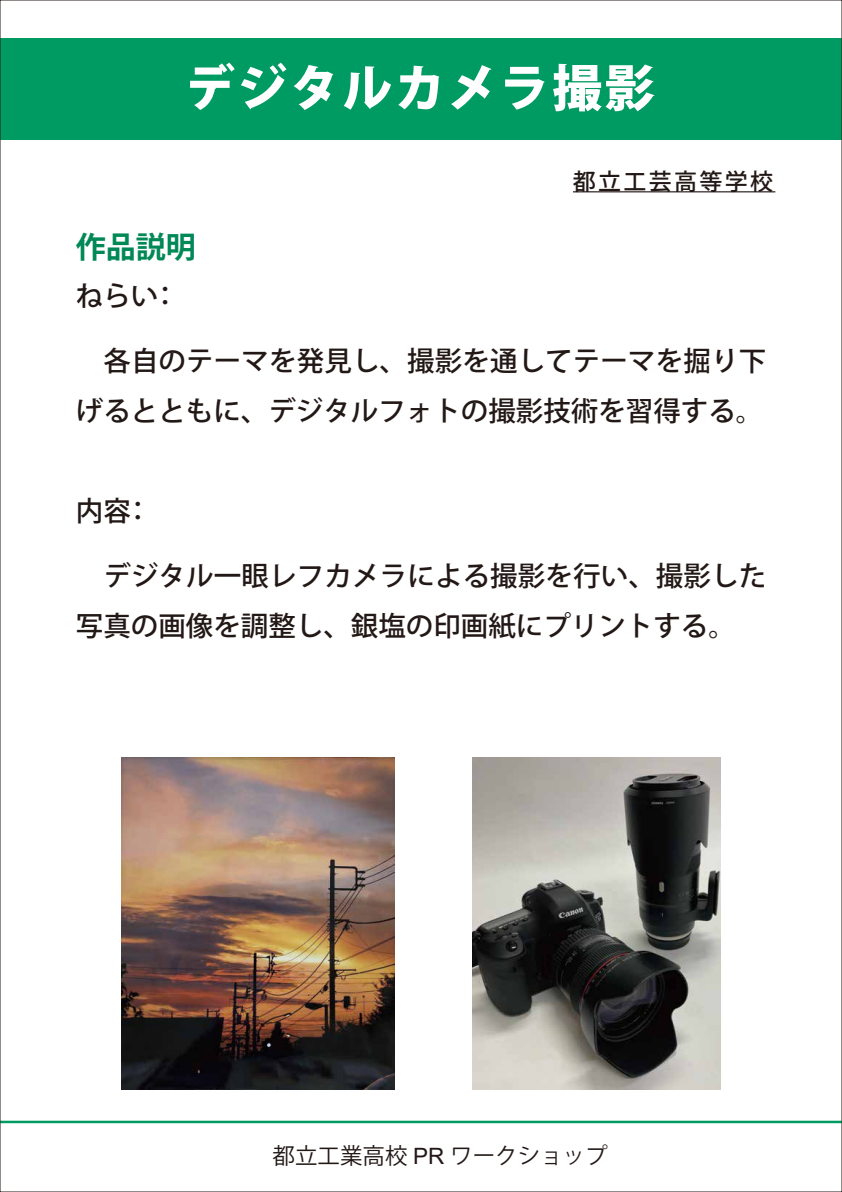
<style>
.page{position:relative;width:842px;height:1192px;background:#fff}
.page>*{position:absolute;margin:0;border:0;box-sizing:border-box;transform-origin:0 0}
.t1{font:800 50px "Koz Go Pro";letter-spacing:.05em;color:#fff}
.t2{font:700 30px "Koz Go Pro";color:#008856}
.t3{font:500 27.5px/50px "Koz Go Pro";color:#221815}
.t4{font:500 23px "Koz Go Pro";letter-spacing:.1em;color:#221815}
.t5{font:22.5px "Koz Go Pro";color:#221815}
.s1{font-family:"Arial"}
</style>
<div class="page">
<hr style="left:0;top:1121px;width:842px;height:2px;background:#009b63">
<hr style="left:573px;top:191px;width:202px;height:1px;background:#221815">
<div style="left:0;top:39px;width:842px;height:101px;background:#009b63"></div>
<img style="left:121px;top:757px;width:274px;height:332px">
<img style="left:472px;top:757px;width:249px;height:332px">
<h1 class="t1" style="left:185px;top:55px;width:472px">デジタルカメラ撮影</h1>
<p class="t4" style="left:573px;top:166px;width:202px">都立工芸高等学校</p>
<p class="t2" style="left:76px;top:228px;width:121px">作品説明</p>
<p class="t3" style="left:76px;top:272px;width:105px">ねらい ：</p>
<p class="t3" style="left:76px;top:337px;width:692px">　各自のテーマを発見し、撮影を通してテーマを掘り下げるとともに、デジタルフォトの撮影技術を習得する。</p>
<p class="t3" style="left:76px;top:487px;width:77px">内容 ：</p>
<p class="t3" style="left:76px;top:552px;width:692px">　デジタル一眼レフカメラによる撮影を行い、撮影した写真の画像を調整し、銀塩の印画紙にプリントする。</p>
<p class="t5" style="left:273px;top:1141px;width:337px">都立工業高校 <span class="s1">PR</span> ワークショップ</p>
</div>
